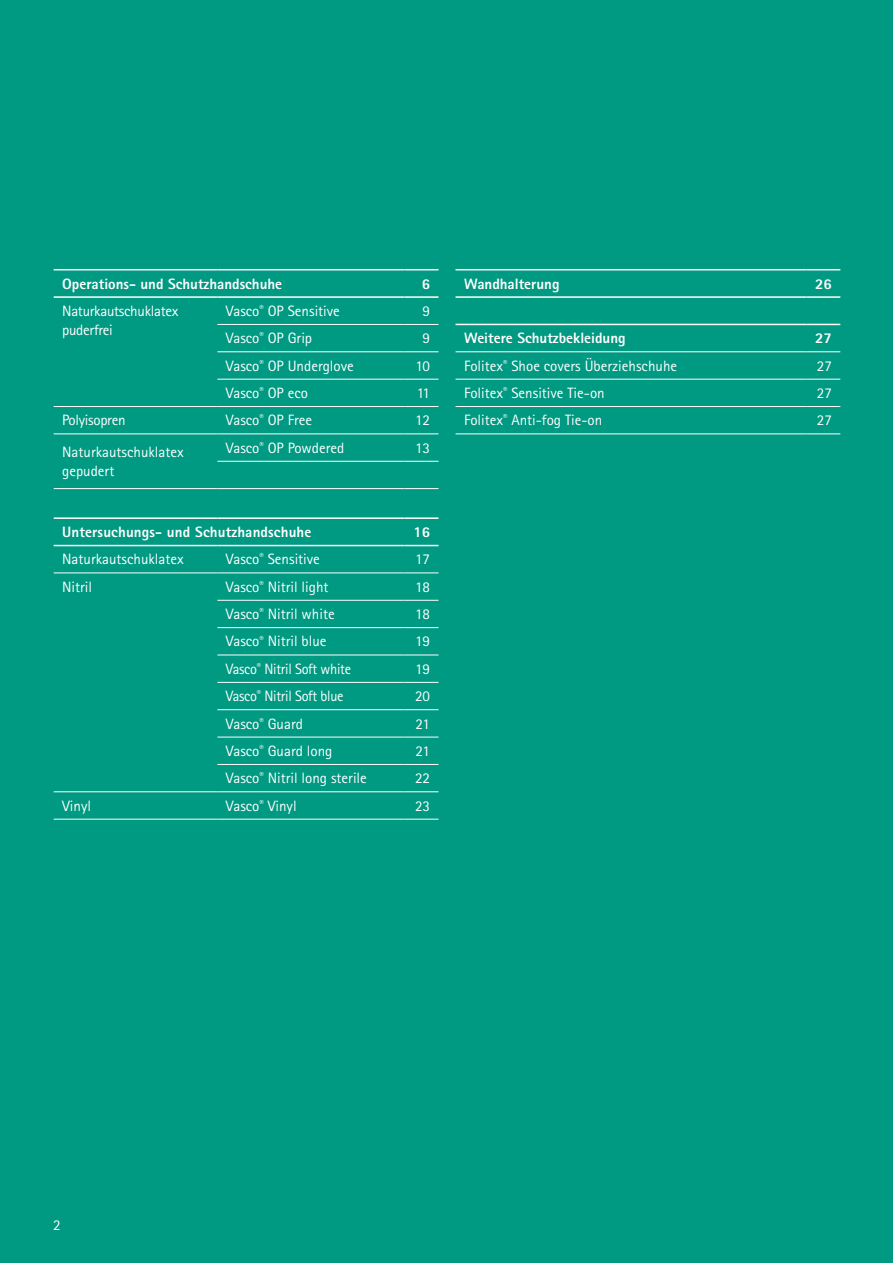
<style>
.page{position:relative;width:893px;height:1263px;background:#009982}
.page>*{position:absolute;margin:0;border:0;box-sizing:border-box;transform-origin:0 0}
.t1{font:15px/19.5px "Rotis Sans Serif Pro";color:#fff}
.t2{font:800 15px "Rotis Sans Serif Pro";color:#fff}
.t3{font:15px "Rotis Sans Serif Pro";letter-spacing:-.02em;color:#fff;scale:.96 1}
.t4{font:15px/19.5px "Rotis Sans Serif Pro";letter-spacing:-.02em;color:#fff}
</style>
<div class="page">
<svg style="left:54px;top:270px;width:384px;height:549px"></svg>
<hr style="left:217px;top:324px;width:187px;height:1px;background:#fff">
<hr style="left:404px;top:324px;width:34px;height:1px;background:#fff">
<hr style="left:217px;top:351px;width:187px;height:1px;background:#fff">
<hr style="left:404px;top:351px;width:34px;height:1px;background:#fff">
<hr style="left:217px;top:379px;width:187px;height:1px;background:#fff">
<hr style="left:404px;top:379px;width:34px;height:1px;background:#fff">
<hr style="left:217px;top:406px;width:187px;height:1px;background:#fff">
<hr style="left:404px;top:406px;width:34px;height:1px;background:#fff">
<hr style="left:54px;top:433px;width:163px;height:1px;background:#fff">
<hr style="left:217px;top:433px;width:187px;height:1px;background:#fff">
<hr style="left:404px;top:433px;width:34px;height:1px;background:#fff">
<hr style="left:217px;top:461px;width:187px;height:1px;background:#fff">
<hr style="left:404px;top:461px;width:34px;height:1px;background:#fff">
<hr style="left:54px;top:572px;width:163px;height:1px;background:#fff">
<hr style="left:217px;top:572px;width:187px;height:1px;background:#fff">
<hr style="left:404px;top:572px;width:34px;height:1px;background:#fff">
<hr style="left:217px;top:600px;width:187px;height:1px;background:#fff">
<hr style="left:404px;top:600px;width:34px;height:1px;background:#fff">
<hr style="left:217px;top:627px;width:187px;height:1px;background:#fff">
<hr style="left:404px;top:627px;width:34px;height:1px;background:#fff">
<hr style="left:217px;top:655px;width:187px;height:1px;background:#fff">
<hr style="left:404px;top:655px;width:34px;height:1px;background:#fff">
<hr style="left:217px;top:682px;width:187px;height:1px;background:#fff">
<hr style="left:404px;top:682px;width:34px;height:1px;background:#fff">
<hr style="left:217px;top:709px;width:187px;height:1px;background:#fff">
<hr style="left:404px;top:709px;width:34px;height:1px;background:#fff">
<hr style="left:217px;top:737px;width:187px;height:1px;background:#fff">
<hr style="left:404px;top:737px;width:34px;height:1px;background:#fff">
<hr style="left:217px;top:764px;width:187px;height:1px;background:#fff">
<hr style="left:404px;top:764px;width:34px;height:1px;background:#fff">
<hr style="left:54px;top:791px;width:163px;height:1px;background:#fff">
<hr style="left:217px;top:791px;width:187px;height:1px;background:#fff">
<hr style="left:404px;top:791px;width:34px;height:1px;background:#fff">
<hr style="left:54px;top:517px;width:163px;height:2px;background:#fff">
<hr style="left:217px;top:517px;width:187px;height:2px;background:#fff">
<hr style="left:404px;top:517px;width:34px;height:2px;background:#fff">
<hr style="left:54px;top:545px;width:163px;height:1px;background:#fff">
<hr style="left:54px;top:819px;width:163px;height:1px;background:#fff">
<hr style="left:217px;top:819px;width:187px;height:1px;background:#fff">
<hr style="left:404px;top:819px;width:34px;height:1px;background:#fff">
<hr style="left:54px;top:269px;width:163px;height:1px;background:#fff">
<hr style="left:217px;top:269px;width:187px;height:1px;background:#fff">
<hr style="left:404px;top:269px;width:34px;height:1px;background:#fff">
<hr style="left:54px;top:296px;width:163px;height:2px;background:#fff">
<hr style="left:217px;top:296px;width:187px;height:2px;background:#fff">
<hr style="left:404px;top:296px;width:34px;height:2px;background:#fff">
<hr style="left:54px;top:406px;width:163px;height:1px;background:#fff">
<hr style="left:217px;top:545px;width:187px;height:1px;background:#fff">
<hr style="left:404px;top:545px;width:34px;height:1px;background:#fff">
<hr style="left:54px;top:488px;width:163px;height:1px;background:#fff">
<hr style="left:217px;top:488px;width:187px;height:1px;background:#fff">
<hr style="left:404px;top:488px;width:34px;height:1px;background:#fff">
<svg style="left:455px;top:270px;width:385px;height:109px"></svg>
<hr style="left:455px;top:351px;width:351px;height:1px;background:#fff">
<hr style="left:806px;top:351px;width:34px;height:1px;background:#fff">
<hr style="left:455px;top:379px;width:351px;height:1px;background:#fff">
<hr style="left:806px;top:379px;width:34px;height:1px;background:#fff">
<hr style="left:455px;top:406px;width:351px;height:1px;background:#fff">
<hr style="left:806px;top:406px;width:34px;height:1px;background:#fff">
<hr style="left:455px;top:433px;width:351px;height:1px;background:#fff">
<hr style="left:806px;top:433px;width:34px;height:1px;background:#fff">
<hr style="left:455px;top:269px;width:351px;height:1px;background:#fff">
<hr style="left:806px;top:269px;width:34px;height:1px;background:#fff">
<hr style="left:455px;top:324px;width:351px;height:1px;background:#fff">
<hr style="left:806px;top:324px;width:34px;height:1px;background:#fff">
<hr style="left:455px;top:296px;width:351px;height:2px;background:#fff">
<hr style="left:806px;top:296px;width:34px;height:2px;background:#fff">
<p class="t2" style="left:62px;top:274px;width:222px">Operations- und Schutzhandschuhe</p>
<p class="t2" style="left:422px;top:274px;width:10px">6</p>
<p class="t4" style="left:62px;top:301px;width:118px">Naturkautschuklatex puderfrei</p>
<p class="t1" style="left:226px;top:301px;width:116px">Vasco<sup>®</sup> OP Sensitive</p>
<p class="t1" style="left:422px;top:301px;width:9px">9</p>
<p class="t1" style="left:226px;top:329px;width:88px">Vasco<sup>®</sup> OP Grip</p>
<p class="t1" style="left:422px;top:329px;width:9px">9</p>
<p class="t1" style="left:226px;top:356px;width:129px">Vasco<sup>®</sup> OP Underglove</p>
<p class="t1" style="left:416px;top:356px;width:16px">10</p>
<p class="t1" style="left:226px;top:383px;width:84px">Vasco<sup>®</sup> OP eco</p>
<p class="t1" style="left:417px;top:383px;width:15px">11</p>
<p class="t4" style="left:62px;top:411px;width:65px">Polyisopren</p>
<p class="t1" style="left:226px;top:411px;width:88px">Vasco<sup>®</sup> OP Free</p>
<p class="t1" style="left:415px;top:411px;width:16px">12</p>
<p class="t1" style="left:62px;top:442px;width:123px">Naturkautschuklatex gepudert</p>
<p class="t1" style="left:226px;top:438px;width:120px">Vasco<sup>®</sup> OP Powdered</p>
<p class="t1" style="left:415px;top:438px;width:16px">13</p>
<p class="t2" style="left:62px;top:522px;width:251px">Untersuchungs- und Schutzhandschuhe</p>
<p class="t2" style="left:413px;top:522px;width:18px">16</p>
<p class="t1" style="left:62px;top:550px;width:123px">Naturkautschuklatex</p>
<p class="t1" style="left:226px;top:550px;width:96px">Vasco<sup>®</sup> Sensitive</p>
<p class="t1" style="left:415px;top:550px;width:16px">17</p>
<p class="t1" style="left:62px;top:577px;width:32px">Nitril</p>
<p class="t1" style="left:226px;top:577px;width:104px">Vasco<sup>®</sup> Nitril light</p>
<p class="t1" style="left:415px;top:577px;width:16px">18</p>
<p class="t1" style="left:226px;top:604px;width:110px">Vasco<sup>®</sup> Nitril white</p>
<p class="t1" style="left:415px;top:604px;width:16px">18</p>
<p class="t1" style="left:226px;top:632px;width:102px">Vasco<sup>®</sup> Nitril blue</p>
<p class="t1" style="left:415px;top:632px;width:16px">19</p>
<p class="t3" style="left:226px;top:660px;width:132px">Vasco<sup>®</sup> Nitril Soft white</p>
<p class="t1" style="left:415px;top:659px;width:16px">19</p>
<p class="t3" style="left:226px;top:687px;width:124px">Vasco<sup>®</sup> Nitril Soft blue</p>
<p class="t1" style="left:415px;top:686px;width:16px">20</p>
<p class="t1" style="left:226px;top:714px;width:79px">Vasco<sup>®</sup> Guard</p>
<p class="t1" style="left:416px;top:714px;width:16px">21</p>
<p class="t1" style="left:226px;top:741px;width:108px">Vasco<sup>®</sup> Guard long</p>
<p class="t1" style="left:416px;top:741px;width:16px">21</p>
<p class="t1" style="left:226px;top:769px;width:142px">Vasco<sup>®</sup> Nitril long sterile</p>
<p class="t1" style="left:415px;top:769px;width:16px">22</p>
<p class="t1" style="left:62px;top:796px;width:30px">Vinyl</p>
<p class="t1" style="left:226px;top:796px;width:72px">Vasco<sup>®</sup> Vinyl</p>
<p class="t1" style="left:415px;top:796px;width:16px">23</p>
<p class="t2" style="left:464px;top:274px;width:97px">Wandhalterung</p>
<p class="t2" style="left:815px;top:274px;width:18px">26</p>
<p class="t2" style="left:464px;top:329px;width:163px">Weitere Schutzbekleidung</p>
<p class="t2" style="left:815px;top:329px;width:18px">27</p>
<p class="t1" style="left:464px;top:356px;width:215px">Folitex<sup>®</sup> Shoe covers Überziehschuhe</p>
<p class="t1" style="left:817px;top:356px;width:16px">27</p>
<p class="t1" style="left:464px;top:383px;width:142px">Folitex<sup>®</sup> Sensitive Tie-on</p>
<p class="t1" style="left:817px;top:383px;width:16px">27</p>
<p class="t1" style="left:464px;top:411px;width:140px">Folitex<sup>®</sup> Anti-fog Tie-on</p>
<p class="t1" style="left:817px;top:411px;width:16px">27</p>
<p class="t1" style="left:53px;top:1215px;width:9px">2</p>
</div>
